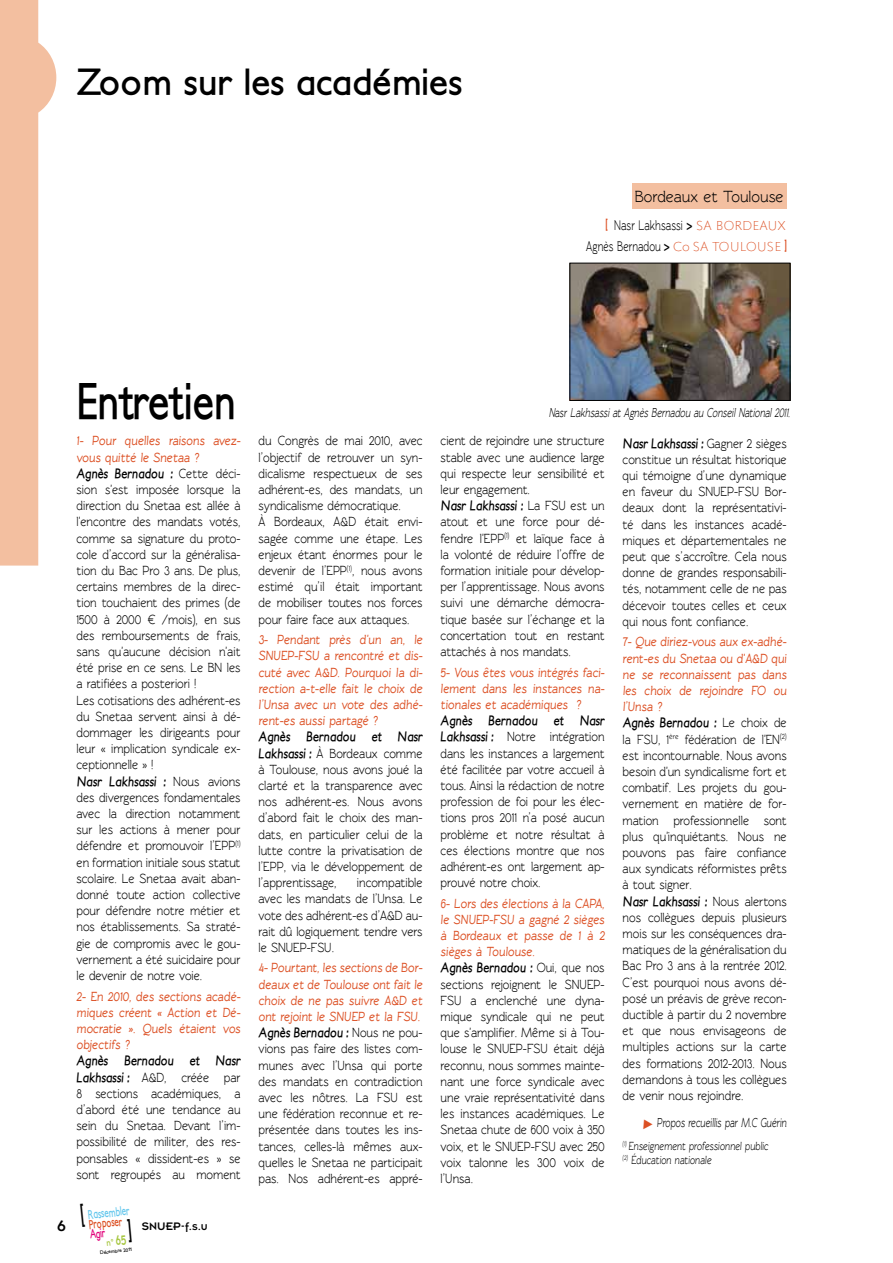
<style>
.page{position:relative;width:893px;height:1263px;background:#fff}
.page>*{position:absolute;margin:0;border:0;box-sizing:border-box;transform-origin:0 0}
.t1{font:700 49.5px "Petita";color:#000;scale:.82 1}
.t2{font:700 36px "Petita";letter-spacing:.005em;color:#000}
.t3{font:600 16.5px "Rawengulk";color:#000;scale:.91 1}
.t4{font:16.5px "Insignia A";color:#000}
.t5{font:600 14.1px/20.7px "Rawengulk";letter-spacing:.005em;color:#000;text-align:right;scale:.71 1}
.t6{font:600 13.5px/16.2px "Rawengulk";color:#000;text-align:justify;scale:.85 1}
.t7{font:700 13.5px/16.2px "Rawengulk";color:#dc5024;text-align:justify;scale:.85 1}
.t8{font:700 13.5px "Petita";color:#000;scale:.85 1}
.t9{font:italic 600 13.2px "Rawengulk";color:#000;scale:.68 1}
.t10{font:600 13.2px "Rawengulk";color:#000;scale:.68 1}
.t11{font:700 12.45px "Petita";color:#64c7ed;scale:.67 1}
.t12{font:700 12.45px "Petita";color:#dc5024;scale:.67 1}
.t13{font:700 12.45px "Petita";color:#e2007a;scale:.67 1}
.t14{font:600 12px/14.4px "Rawengulk";color:#000;scale:.75 1}
.t15{font:12px "Insignia";color:#000}
.t16{font:9.3px "Insignia";color:#a6c63f;scale:.8 1}
.t17{font:700 4.8px "Petita";color:#000}
.s1{font-family:"Fibel Sued";font-weight:700;font-size:16.8px;color:#dc5024}
.s2{font-family:"Insignia A";font-weight:400}
.s3{font-family:"Faber Sans Pro Leicht";font-weight:400;font-size:13.5px;color:#dc5024}
.s4{font-style:normal}
.s5{font-family:"Rawengulk";font-weight:600}
.s6{font-family:"Petita";font-weight:700}
.s7{font-size:14.85px}
</style>
<div class="page">
<svg style="left:0;top:0;width:56px;height:566px"></svg>
<img style="left:572px;top:265px;width:216px;height:134px">
<div style="left:570px;top:263px;width:220px;height:138px;border:1px solid #000"></div>
<div style="left:632px;top:183px;width:155px;height:25px;background:#f3bfa0"></div>
<h2 class="t2" style="left:77px;top:59px;width:387px">Zoom sur les académies</h2>
<h1 class="t1" style="left:77px;top:371px;width:195px">Entretien</h1>
<p class="t3" style="left:635px;top:187px;width:165px">Bordeaux et Toulouse</p>
<p class="t5" style="left:586px;top:215px;width:284px"><span class="s1">[</span> Nasr Lakhsassi <span class="s2">&gt;</span> <span class="s3">SA BORDEAUX<br></span>Agnès Bernadou <span class="s2">&gt;</span> <span class="s3">CO SA TOULOUS E</span> <span class="s1">]</span></p>
<p class="t9" style="left:549px;top:405px;width:360px">N<span class="s4">asr</span> Lakhsassi at Agnès Bernadou au Conseil National 2011.</p>
<p class="t7" style="left:77px;top:433px;width:196px">1- Pour quelles raisons avez&shy;vous quitté le Snetaa ?</p>
<p class="t8" style="left:77px;top:465px;width:194px">Agnès Bernadou : <span class="s5">Cette déci-</span></p>
<p class="t6" style="left:77px;top:481px;width:194px;text-align:left">sion s'est imposée lorsque la direction du Snetaa est allée à l'encontre des mandats votés, comme sa signature du proto&shy;cole d’accord sur la généralisa&shy;tion du Bac Pro 3 ans. De plus, certains membres de la direc&shy;tion touchaient des primes (de<br>1500 à 2000 € /mois), en sus des remboursements de frais, sans qu'aucune décision n'ait été prise en ce sens. Le BN les a ratifiées a posteriori !<br>Les cotisations des adhérent-es du Snetaa servent ainsi à dé&shy;dommager les dirigeants pour leur « implication syndicale ex&shy;ceptionnelle » !</p>
<p class="t8" style="left:77px;top:773px;width:194px">Nasr Lakhsassi : <span class="s5">Nous avions</span></p>
<p class="t6" style="left:77px;top:789px;width:194px">des divergences fondamentales avec la direction notamment sur les actions à mener pour défendre et promouvoir l’EPP<sup>(1) </sup>en formation initiale sous statut scolaire. Le Snetaa avait aban&shy;donné toute action collective pour défendre notre métier et nos établissements. Sa straté&shy;gie de compromis avec le gou&shy;vernement a été suicidaire pour le devenir de notre voie.</p>
<p class="t7" style="left:77px;top:988px;width:196px">2- En 2010, des sections acadé&shy;miques créent « Action et Dé&shy;mocratie ». Quels étaient vos objectifs ?</p>
<p class="t8" style="left:77px;top:1052px;width:196px">Agnès Bernadou et Nasr</p>
<p class="t6" style="left:77px;top:1069px;width:194px"><span class="s6">Lakhsassi :</span> A&amp;D, créée par 8 sections académiques, a d’abord été une tendance au sein du Snetaa. Devant l’im&shy;possibilité de militer, des res&shy;ponsables « dissident-es » se sont regroupés au moment</p>
<p class="t11" style="left:87px;top:1207px;width:63px;rotate:-6deg">Rassembler</p>
<p class="t12" style="left:88px;top:1217px;width:51px;rotate:-6deg">Proposer</p>
<p class="t13" style="left:89px;top:1227px;width:24px;rotate:-6deg">Agir</p>
<p class="t16" style="left:106px;top:1238px;width:27px;rotate:-6deg">n° <span class="s7">65</span></p>
<p class="t17" style="left:100px;top:1250px;width:34px;rotate:-6deg">Décembre 2011</p>
<p class="t4" style="left:57px;top:1218px;width:10px">6</p>
<p class="t15" style="left:142px;top:1220px;width:67px">SNUEP-f.s.u</p>
<p class="t6" style="left:259px;top:433px;width:194px;text-align:left">du Congrès de mai 2010, avec l’objectif de retrouver un syn&shy;dicalisme respectueux de ses adhérent-es, des mandats, un syndicalisme démocratique.<br>À Bordeaux, A&amp;D était envi&shy;sagée comme une étape. Les enjeux étant énormes pour le devenir de l’EPP<sup>(1)</sup>, nous avons estimé qu’il était important de mobiliser toutes nos forces pour faire face aux attaques.</p>
<p class="t7" style="left:259px;top:631px;width:196px">3- Pendant près d'un an, le SNUEP-FSU a rencontré et dis&shy;cuté avec A&amp;D. Pourquoi la di&shy;rection a-t-elle fait le choix de l’Unsa avec un vote des adhé&shy;rent-es aussi partagé ?</p>
<p class="t8" style="left:259px;top:728px;width:196px">Agnès Bernadou et Nasr</p>
<p class="t6" style="left:259px;top:745px;width:194px"><span class="s6">Lakhsassi :</span> À Bordeaux comme à Toulouse, nous avons joué la clarté et la transparence avec nos adhérent-es. Nous avons d’abord fait le choix des man&shy;dats, en particulier celui de la lutte contre la privatisation de l’EPP, via le développement de l’apprentissage,</p>
<p class="t6" style="left:259px;top:874px;width:194px;text-indent:98px">incompatible avec les mandats de l’Unsa. Le vote des adhérent-es d’A&amp;D au&shy;rait dû logiquement tendre vers le SNUEP-FSU.</p>
<p class="t7" style="left:259px;top:960px;width:196px">4- Pourtant, les sections de Bor&shy;deaux et de Toulouse ont fait le choix de ne pas suivre A&amp;D et ont rejoint le SNUEP et la FSU.</p>
<p class="t8" style="left:259px;top:1024px;width:194px">Agnès Bernadou : <span class="s5">Nous ne pou-</span></p>
<p class="t6" style="left:259px;top:1041px;width:194px">vions pas faire des listes com&shy;munes avec l’Unsa qui porte des mandats en contradiction avec les nôtres. La FSU est une fédération reconnue et re&shy;présentée dans toutes les ins&shy;tances, celles-là mêmes aux&shy;quelles le Snetaa ne participait pas. Nos adhérent-es appré-</p>
<p class="t6" style="left:441px;top:433px;width:194px">cient de rejoindre une structure stable avec une audience large qui respecte leur sensibilité et leur engagement.</p>
<p class="t8" style="left:441px;top:497px;width:194px">Nasr Lakhsassi : <span class="s5">La FSU est un</span></p>
<p class="t6" style="left:441px;top:514px;width:194px">atout et une force pour dé&shy;fendre l'EPP<sup>(1)</sup> et laïque face à la volonté de réduire l’offre de formation initiale pour dévelop&shy;per l’apprentissage. Nous avons suivi une démarche démocra&shy;tique basée sur l’échange et la concertation tout en restant attachés à nos mandats.</p>
<p class="t7" style="left:441px;top:664px;width:196px">5- Vous êtes vous intégrés faci&shy;lement dans les instances na&shy;tionales et académiques ?</p>
<p class="t8" style="left:441px;top:712px;width:196px">Agnès Bernadou et Nasr</p>
<p class="t6" style="left:441px;top:729px;width:194px"><span class="s6">Lakhsassi :</span> Notre intégration dans les instances a largement été facilitée par votre accueil à tous. Ainsi la rédaction de notre profession de foi pour les élec&shy;tions pros 2011 n’a posé aucun problème et notre résultat à ces élections montre que nos adhérent-es ont largement ap&shy;prouvé notre choix.</p>
<p class="t7" style="left:441px;top:895px;width:196px">6- Lors des élections à la CAPA, le SNUEP-FSU a gagné 2 sièges à Bordeaux et passe de 1 à 2 sièges à Toulouse.</p>
<p class="t8" style="left:441px;top:959px;width:194px">Agnès Bernadou : <span class="s5">Oui, que nos</span></p>
<p class="t6" style="left:441px;top:976px;width:194px">sections rejoignent le SNUEP-FSU a enclenché une dyna&shy;mique syndicale qui ne peut que s'amplifier. Même si à Tou&shy;louse le SNUEP-FSU était déjà reconnu, nous sommes mainte&shy;nant une force syndicale avec une vraie représentativité dans les instances académiques. Le Snetaa chute de 600 voix à 350 voix, et le SNUEP-FSU avec 250 voix talonne les 300 voix de l’Unsa.</p>
<p class="t8" style="left:623px;top:435px;width:194px">Nasr Lakhsassi : <span class="s5">Gagner 2 sièges</span></p>
<p class="t6" style="left:623px;top:451px;width:194px">constitue un résultat historique qui témoigne d’une dynamique en faveur du SNUEP-FSU Bor&shy;deaux dont la représentativi&shy;té dans les instances acadé&shy;miques et départementales ne peut que s’accroître. Cela nous donne de grandes responsabili&shy;tés, notamment celle de ne pas décevoir toutes celles et ceux qui nous font confiance.</p>
<p class="t7" style="left:623px;top:634px;width:196px">7- Que diriez-vous aux ex-adhé&shy;rent-es du Snetaa ou d'A&amp;D qui ne se reconnaissent pas dans les choix de rejoindre FO ou l’Unsa ?</p>
<p class="t8" style="left:623px;top:714px;width:194px">Agnès Bernadou : <span class="s5">Le choix de</span></p>
<p class="t6" style="left:623px;top:731px;width:194px">la FSU, 1<sup>ère</sup> fédération de l'EN<sup>(2) </sup>est incontournable. Nous avons besoin d'un syndicalisme fort et combatif. Les projets du gou&shy;vernement en matière de for&shy;mation professionnelle sont plus qu'inquiétants. Nous ne pouvons pas faire confiance aux syndicats réformistes prêts à tout signer.</p>
<p class="t8" style="left:623px;top:893px;width:194px">Nasr Lakhsassi : <span class="s5">Nous alertons</span></p>
<p class="t6" style="left:623px;top:909px;width:194px">nos collègues depuis plusieurs mois sur les conséquences dra&shy;matiques de la généralisation du Bac Pro 3 ans à la rentrée 2012.<br>C’est pourquoi nous avons dé&shy;posé un préavis de grève recon&shy;ductible à partir du 2 novembre et que nous envisageons de multiples actions sur la carte des formations 2012-2013. Nous demandons à tous les collègues de venir nous rejoindre.</p>
<p class="t10" style="left:657px;top:1115px;width:194px">Propos recueillis par M.C Guérin</p>
<p class="t14" style="left:623px;top:1139px;width:197px"><sup>(1)</sup> Enseignement professionnel public <sup>(2)</sup> Éducation nationale</p>
</div>
